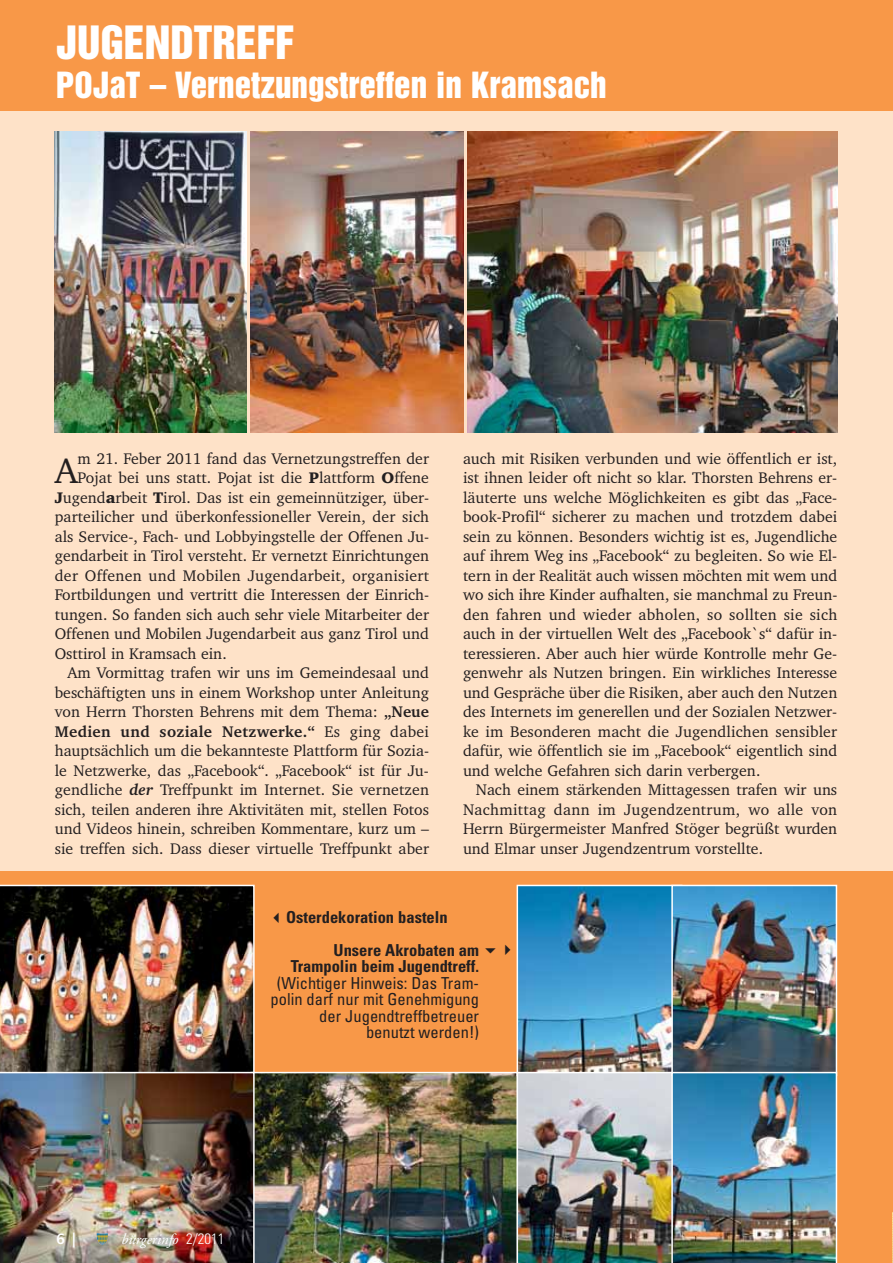
<style>
.page{position:relative;width:893px;height:1263px;background:#fff}
.page>*{position:absolute;margin:0;border:0;box-sizing:border-box;transform-origin:0 0}
.t1{font:42px "Helvetica Inserat";color:#fff}
.t2{font:36px "Charter IT Cby BT";color:#231f20}
.t3{font:33px "Helvetica Inserat";color:#fff}
.t4{font:condensed 16.5px/16.5px "Univers";color:#231f20;text-align:right}
.t5{font:700 condensed 16.5px/33px "Univers";color:#231f20}
.t6{font:15.75px/19.5px "Charter IT Cby BT";color:#231f20;text-align:justify}
.t7{font:15.75px "Charter IT Cby BT";letter-spacing:.02em;color:#231f20}
.t8{font:700 15.75px "Charter IT Cby BT";letter-spacing:.025em;color:#231f20}
.t9{font:italic 15px "Adobe Garamond";color:#fff}
.t10{font:15px "Humanist 777 BT Bold B";color:#fff}
.s1{font-weight:900}
.s2{font-weight:700}
.s3{font-weight:400}
.s4{font-weight:700;font-style:italic}
.s5{font-family:"Univers";font-weight:300;font-style:normal;font-stretch:condensed}
</style>
<div class="page">
<hr style="left:892px;top:0;width:1px;height:492px;background:#0071af">
<div style="left:0;top:0;width:892px;height:1263px;background:#fee2c8"></div>
<div style="left:0;top:872px;width:892px;height:391px;background:#f89848"></div>
<div style="left:0;top:0;width:892px;height:111px;background:#f89848"></div>
<img style="left:0;top:885px;width:255px;height:187px">
<img style="left:255px;top:1072px;width:262px;height:191px">
<img style="left:520px;top:888px;width:151px;height:184px">
<div style="left:517px;top:885px;width:165px;height:191px;border:2px solid #fff"></div>
<img style="left:674px;top:888px;width:160px;height:184px">
<div style="left:671px;top:885px;width:166px;height:191px;border:2px solid #fff"></div>
<img style="left:517px;top:1072px;width:320px;height:191px">
<img style="left:250px;top:131px;width:213px;height:302px">
<img style="left:467px;top:131px;width:370px;height:302px">
<img style="left:0;top:1072px;width:255px;height:191px">
<svg style="left:96px;top:1233px;width:12px;height:12px"></svg>
<svg style="left:892px;top:1212px;width:1px;height:51px"></svg>
<img style="left:55px;top:131px;width:191px;height:302px">
<h1 class="t1" style="left:56px;top:25px;width:239px">JUGENDTREFF</h1>
<h3 class="t3" style="left:56px;top:71px;width:552px">POJaT – Vernetzungstreffen in Kramsach</h3>
<h2 class="t2" style="left:55px;top:457px;width:24px">A</h2>
<p class="t6" style="left:78px;top:450px;width:353px">m 21. Feber 2011 fand das Vernetzungstreffen der</p>
<p class="t6" style="left:78px;top:469px;width:353px">Pojat bei uns statt. Pojat ist die <span class="s1">P</span>lattform <span class="s1">O</span>ffene</p>
<p class="t6" style="left:55px;top:489px;width:376px"><span class="s1">J</span>ugend<span class="s1">a</span>rbeit <span class="s1">T</span>irol. Das ist ein gemeinnütziger, über-</p>
<p class="t6" style="left:55px;top:508px;width:376px">parteilicher und überkonfessioneller Verein, der sich</p>
<p class="t6" style="left:55px;top:528px;width:376px">als Service-, Fach- und Lobbyingstelle der Offenen Ju-</p>
<p class="t6" style="left:55px;top:547px;width:376px">gendarbeit in Tirol versteht. Er vernetzt Einrichtungen</p>
<p class="t7" style="left:55px;top:569px;width:376px">der Offenen und Mobilen Jugendarbeit, organisiert</p>
<p class="t6" style="left:55px;top:586px;width:376px">Fortbildungen und vertritt die Interessen der Einrich-</p>
<p class="t6" style="left:55px;top:606px;width:376px">tungen. So fanden sich auch sehr viele Mitarbeiter der</p>
<p class="t6" style="left:55px;top:625px;width:376px">Offenen und Mobilen Jugendarbeit aus ganz Tirol und</p>
<p class="t6" style="left:55px;top:645px;width:174px">Osttirol in Kramsach ein.</p>
<p class="t6" style="left:68px;top:664px;width:363px">Am Vormittag trafen wir uns im Gemeindesaal und</p>
<p class="t6" style="left:55px;top:684px;width:376px">beschäftigten uns in einem Workshop unter Anleitung</p>
<p class="t6" style="left:55px;top:703px;width:376px">von Herrn Thorsten Behrens mit dem Thema: <span class="s2">„Neue</span></p>
<p class="t8" style="left:55px;top:725px;width:376px">Medien und soziale Netzwerke.“ <span class="s3">Es ging dabei</span></p>
<p class="t6" style="left:55px;top:742px;width:376px">hauptsächlich um die bekannteste Plattform für Sozia-</p>
<p class="t6" style="left:55px;top:762px;width:376px">le Netzwerke, das „Facebook“. „Facebook“ ist für Ju-</p>
<p class="t6" style="left:55px;top:781px;width:376px">gendliche <span class="s4">der</span> Treffpunkt im Internet. Sie vernetzen</p>
<p class="t6" style="left:55px;top:801px;width:376px">sich, teilen anderen ihre Aktivitäten mit, stellen Fotos</p>
<p class="t6" style="left:55px;top:820px;width:376px">und Videos hinein, schreiben Kommentare, kurz um –</p>
<p class="t6" style="left:55px;top:840px;width:376px">sie treffen sich. Dass dieser virtuelle Treffpunkt aber</p>
<p class="t6" style="left:463px;top:450px;width:376px">auch mit Risiken verbunden und wie öffentlich er ist, ist ihnen leider oft nicht so klar. Thorsten Behrens er&shy;läuterte uns welche Möglichkeiten es gibt das „Face&shy;book-Profil“ sicherer zu machen und trotzdem dabei sein zu können. Besonders wichtig ist es, Jugendliche auf ihrem Weg ins „Facebook“ zu begleiten. So wie El&shy;tern in der Realität auch wissen möchten mit wem und wo sich ihre Kinder aufhalten, sie manchmal zu Freun&shy;den fahren und wieder abholen, so sollten sie sich auch in der virtuellen Welt des „Facebook`s“ dafür in&shy;teressieren. Aber auch hier würde Kontrolle mehr Ge&shy;genwehr als Nutzen bringen. Ein wirkliches Interesse und Gespräche über die Risiken, aber auch den Nutzen des Internets im generellen und der Sozialen Netzwer&shy;ke im Besonderen macht die Jugendlichen sensibler dafür, wie öffentlich sie im „Facebook“ eigentlich sind und welche Gefahren sich darin verbergen.</p>
<p class="t6" style="left:463px;top:781px;width:376px;text-indent:13px">Nach einem stärkenden Mittagessen trafen wir uns Nachmittag dann im Jugendzentrum, wo alle von Herrn Bürgermeister Manfred Stöger begrüßt wurden und Elmar unser Jugendzentrum vorstellte.</p>
<p class="t5" style="left:334px;top:902px;width:147px;text-indent:-48px">Osterdekoration basteln<br>Unsere Akrobaten am</p>
<p class="t5" style="left:291px;top:951px;width:190px">Trampolin beim Jugendtreff.</p>
<p class="t4" style="left:271px;top:976px;width:210px">(Wichtiger Hinweis: Das Tram&shy;polin darf nur mit Genehmigung der Jugendtreffbetreuer benutzt werden!)</p>
<p class="t10" style="left:56px;top:1234px;width:23px">6 |</p>
<p class="t9" style="left:121px;top:1234px;width:105px">bürgerinfo <span class="s5">2/2011</span></p>
</div>
